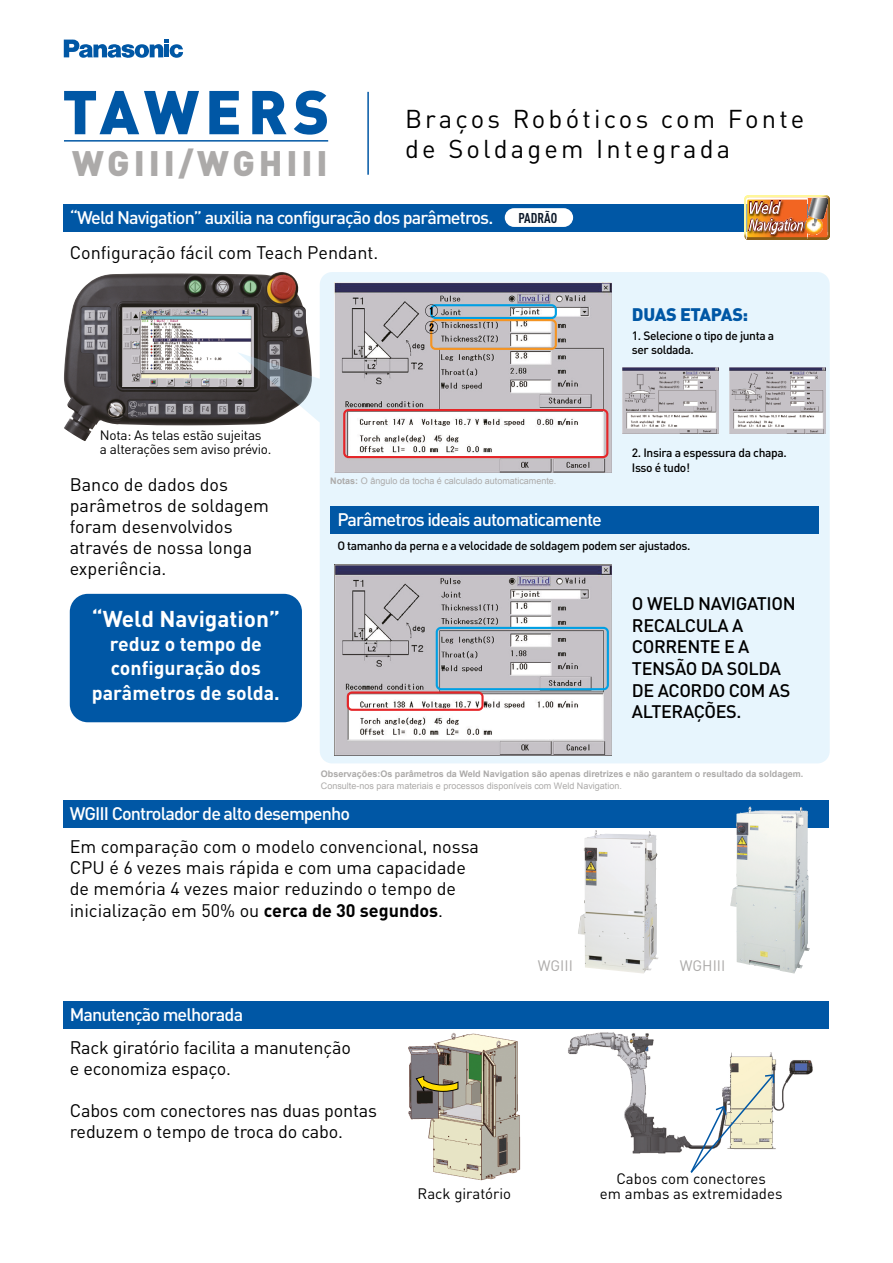
<style>
.page{position:relative;width:893px;height:1263px;background:#fff}
.page>*{position:absolute;margin:0;border:0;box-sizing:border-box;transform-origin:0 0}
.t1{font:900 60.75px "DINOT";letter-spacing:.095em;color:#0057a5}
.t2{font:900 34.95px "DINOT";letter-spacing:.11em;color:#acaaa9}
.t3{font:25.5px/30px "DINOT";letter-spacing:.125em;color:#000}
.t4{font:700 22.65px "DINOT";color:#fff}
.t5{font:700 19.5px/24.8px "DINOT";color:#fff;text-align:center}
.t6{font:18px/21px "DINOT";color:#000}
.t7{font:500 18px "DINOT";letter-spacing:-.05em;color:#fff}
.t8{font:500 18px/21.6px "DINOT";letter-spacing:-.02em;color:#000}
.t9{font:900 18px "DINOT";letter-spacing:-.02em;color:#0057a5}
.t10{font:15px/15px "DINOT";color:#000;text-align:center}
.t11{font:15px "DINOT";color:#acaaa9}
.t12{font:700 condensed 14.1px "DINOT";color:#0d1929}
.t13{font:13.5px/13.5px "DINOT";letter-spacing:-.02em;color:#000}
.t14{font:500 12px/14.4px "DINOT";letter-spacing:-.03em;color:#000}
.t15{font:9px "Arial";color:#acaaa9}
.t16{font:700 9px "Arial";color:#acaaa9}
.s1{font-weight:700}
</style>
<div class="page">
<svg style="left:64px;top:40px;width:119px;height:18px"></svg>
<hr style="left:367px;top:92px;width:2px;height:83px;background:#0057a5">
<hr style="left:64px;top:140px;width:264px;height:2px;background:#0057a5">
<img style="left:566px;top:1028px;width:250px;height:126px">
<img style="left:408px;top:1033px;width:113px;height:147px">
<svg style="left:415px;top:1076px;width:43px;height:16px"></svg>
<div style="left:64px;top:204px;width:765px;height:27px;background:#0057a5"></div>
<div style="left:64px;top:801px;width:765px;height:27px;background:#0057a5"></div>
<div style="left:64px;top:1001px;width:765px;height:27px;background:#0057a5"></div>
<img style="left:64px;top:273px;width:173px;height:168px">
<img style="left:123px;top:308px;width:114px;height:78px">
<svg style="left:237px;top:272px;width:593px;height:491px;fill:#e7f5fd"></svg>
<img style="left:334px;top:282px;width:277px;height:190px">
<img style="left:622px;top:368px;width:96px;height:66px">
<img style="left:730px;top:367px;width:96px;height:66px">
<img style="left:335px;top:564px;width:277px;height:191px">
<svg style="left:429px;top:303px;width:181px;height:388px;background:#bdbec3"></svg>
<div style="left:430px;top:319px;width:127px;height:31px;border:2px solid #f49423;border-radius:4px"></div>
<svg style="left:342px;top:408px;width:267px;height:304px"></svg>
<svg style="left:425px;top:304px;width:13px;height:30px"></svg>
<div style="left:330px;top:506px;width:489px;height:27px;background:#0057a5"></div>
<div style="left:70px;top:594px;width:232px;height:128px;background:#0057a5;border-radius:18px"></div>
<img style="left:578px;top:830px;width:80px;height:143px">
<img style="left:730px;top:807px;width:80px;height:166px">
<svg style="left:689px;top:1073px;width:86px;height:100px"></svg>
<div style="left:505px;top:208px;width:68px;height:19px;background:#fff;border-radius:9px"></div>
<img style="left:745px;top:196px;width:85px;height:43px">
<img style="left:807px;top:215px;width:15px;height:19px">
<img style="left:747px;top:199px;width:60px;height:39px">
<img style="left:748px;top:201px;width:55px;height:34px">
<img style="left:809px;top:198px;width:18px;height:20px">
<svg style="left:749px;top:201px;width:54px;height:33px;background:#c97c51"></svg>
<h1 class="t1" style="left:62px;top:72px;width:269px">TAWERS</h1>
<h2 class="t2" style="left:72px;top:140px;width:257px">WGIII/WGHIII</h2>
<h3 class="t3" style="left:405px;top:103px;width:401px">Braços Robóticos com Fonte de Soldagem Integrada</h3>
<p class="t7" style="left:70px;top:206px;width:425px">“Weld Navigation” auxilia na configuração dos parâmetros.</p>
<p class="t6" style="left:70px;top:241px;width:310px">Configuração fácil com Teach Pendant.</p>
<p class="t12" style="left:519px;top:209px;width:40px">PADRÃO</p>
<p class="t13" style="left:100px;top:428px;width:173px">Nota: As telas estão sujeitas a alterações sem aviso prévio.</p>
<p class="t9" style="left:632px;top:303px;width:118px">DUAS ETAPAS:</p>
<p class="t14" style="left:632px;top:328px;width:144px">1. Selecione o tipo de junta a ser soldada.</p>
<p class="t14" style="left:632px;top:446px;width:156px">2. Insira a espessura da chapa.<br>Isso é tudo!</p>
<p class="t6" style="left:70px;top:474px;width:201px">Banco de dados dos parâmetros de soldagem foram desenvolvidos através de nossa longa experiência.</p>
<p class="t4" style="left:92px;top:604px;width:190px">“Weld Navigation”</p>
<p class="t5" style="left:92px;top:631px;width:189px">reduz o tempo de configuração dos parâmetros de solda.</p>
<p class="t15" style="left:330px;top:475px;width:228px"><span class="s1">Notas:</span> O ângulo da tocha é calculado automaticamente.</p>
<p class="t7" style="left:337px;top:508px;width:266px">Parâmetros ideais automaticamente</p>
<p class="t14" style="left:337px;top:539px;width:355px">O tamanho da perna e a velocidade de soldagem podem ser ajustados.</p>
<p class="t8" style="left:632px;top:592px;width:165px">O WELD NAVIGATION<br>RECALCULA A<br>CORRENTE E A<br>TENSÃO DA SOLDA<br>DE ACORDO COM AS<br>ALTERAÇÕES.</p>
<p class="t16" style="left:321px;top:768px;width:484px">Observações:Os parâmetros da Weld Navigation são apenas diretrizes e não garantem o resultado da soldagem.</p>
<p class="t15" style="left:321px;top:780px;width:302px">Consulte-nos para materiais e processos disponíveis com Weld Navigation.</p>
<p class="t7" style="left:70px;top:802px;width:282px">WGIII Controlador de alto desempenho</p>
<p class="t6" style="left:70px;top:836px;width:411px">Em comparação com o modelo convencional, nossa CPU é 6 vezes mais rápida e com uma capacidade de memória 4 vezes maior reduzindo o tempo de inicialização em 50% ou <span class="s1">cerca de 30 segundos</span>.</p>
<p class="t7" style="left:70px;top:1003px;width:175px">Manutenção melhorada</p>
<p class="t6" style="left:70px;top:1037px;width:283px">Rack giratório facilita a manutenção e economiza espaço.</p>
<p class="t6" style="left:70px;top:1100px;width:309px">Cabos com conectores nas duas pontas reduzem o tempo de troca do cabo.</p>
<p class="t10" style="left:418px;top:1185px;width:95px">Rack giratório</p>
<p class="t11" style="left:538px;top:956px;width:37px">WGIII</p>
<p class="t11" style="left:680px;top:956px;width:47px">WGHIII</p>
<p class="t10" style="left:600px;top:1170px;width:184px">Cabos com conectores<br>em ambas as extremidades</p>
</div>
